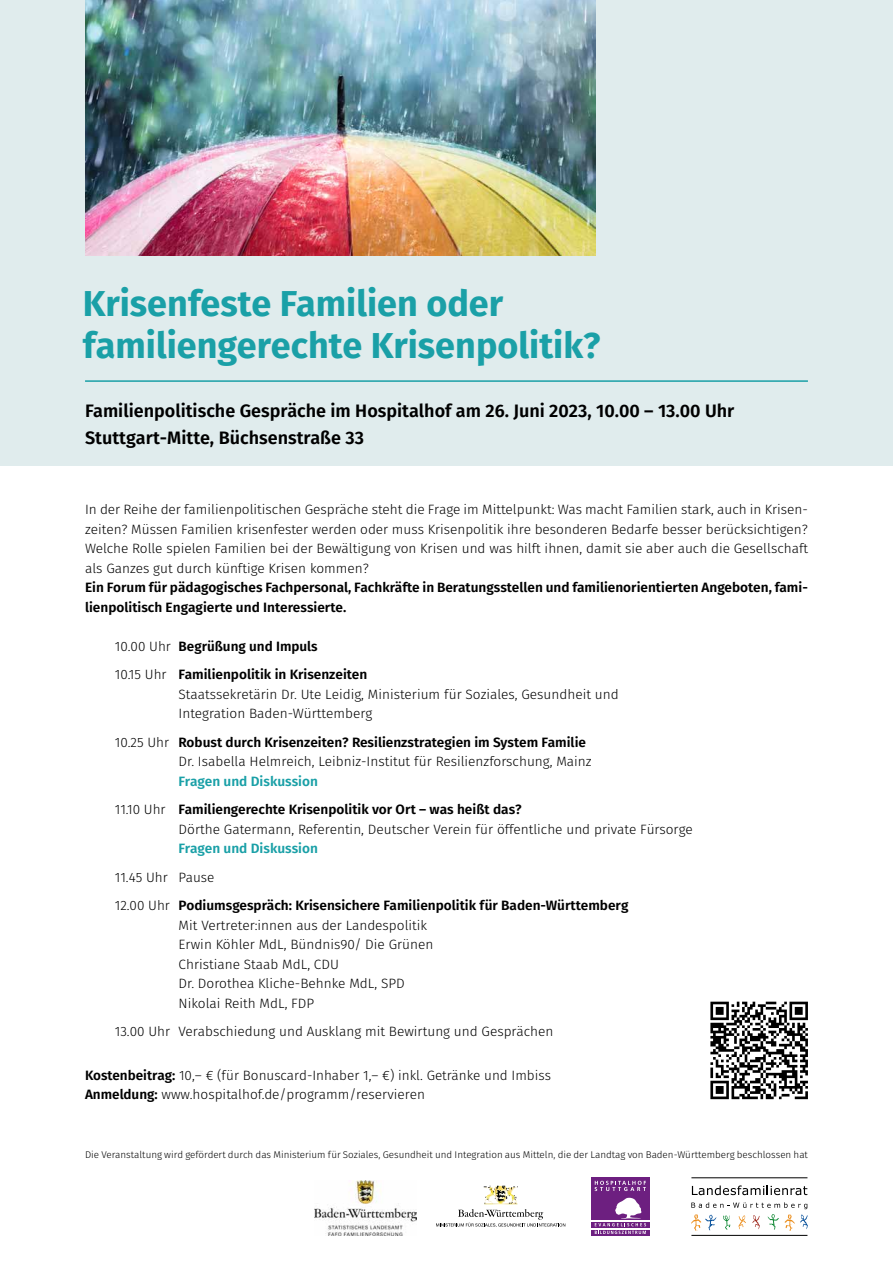
<style>
.page{position:relative;width:893px;height:1263px;background:#fff}
.page>*{position:absolute;margin:0;border:0;box-sizing:border-box;transform-origin:0 0}
.t1{font:700 36px/42px "Fira Sans";color:#1aa0a7}
.t2{font:600 18px/27px "Fira Sans";color:#000}
.t3{font:300 13.5px/19.5px "Fira Sans";color:#000}
.t4{font:600 13.5px/28.5px "Fira Sans";color:#000}
.t5{font:600 13.5px "Fira Sans";color:#1aa0a7}
.t6{font:300 9.75px "Fira Sans";color:#000}
.s1{font-weight:300}
.s2{font-weight:600}
.s3{color:#1aa0a7}
</style>
<div class="page">
<div style="left:0;top:0;width:893px;height:465px;background:#e0eced"></div>
<hr style="left:85px;top:380px;width:723px;height:2px;background:#1aa0a7">
<svg style="left:692px;top:1185px;width:115px;height:10px"></svg>
<svg style="left:691px;top:1202px;width:117px;height:29px"></svg>
<hr style="left:691px;top:1177px;width:116px;height:1px;background:#000">
<hr style="left:691px;top:1235px;width:116px;height:1px;background:#000">
<img style="left:314px;top:1181px;width:102px;height:55px">
<img style="left:85px;top:0;width:510px;height:255px">
<div style="left:591px;top:1177px;width:59px;height:43px;background:#6d1f80"></div>
<svg style="left:591px;top:1222px;width:59px;height:6px"></svg>
<div style="left:591px;top:1229px;width:59px;height:7px;background:#6d1f80"></div>
<svg style="left:595px;top:1198px;width:51px;height:36px"></svg>
<svg style="left:595px;top:1181px;width:51px;height:10px"></svg>
<img style="left:484px;top:1186px;width:34px;height:18px">
<svg style="left:436px;top:1209px;width:129px;height:18px"></svg>
<svg style="left:710px;top:1002px;width:98px;height:97px"></svg>
<h1 class="t1" style="left:83px;top:285px;width:519px">Krisenfeste Familien oder familiengerechte Krisenpolitik?</h1>
<h2 class="t2" style="left:85px;top:398px;width:651px">Familienpolitische Gespräche im Hospitalhof am 26. Juni 2023, 10.00 – 13.00 Uhr<br>Stuttgart-Mitte, Büchsenstraße 33</h2>
<p class="t3" style="left:85px;top:501px;width:724px;text-align:justify">In der Reihe der familienpolitischen Gespräche steht die Frage im Mittelpunkt: Was macht Familien stark, auch in Krisen&shy;zeiten? Müssen Familien krisenfester werden oder muss Krisenpolitik ihre besonderen Bedarfe besser berücksichtigen?<br>Welche Rolle spielen Familien bei der Bewältigung von Krisen und was hilft ihnen, damit sie aber auch die Gesellschaft als Ganzes gut durch künftige Krisen kommen?</p>
<p class="t4" style="left:85px;top:579px;width:724px;line-height:19.5px">Ein Forum für pädagogisches Fachpersonal, Fachkräfte in Beratungsstellen und familienorientierten Angeboten, fami&shy;lienpolitisch Engagierte und Interessierte.</p>
<p class="t4" style="left:115px;top:633px;width:254px"><span class="s1">10.00 Uhr</span> Begrüßung und Impuls<br><span class="s1">10.15 Uhr</span> Familienpolitik in Krisenzeiten</p>
<p class="t3" style="left:179px;top:685px;width:442px">Staatssekretärin Dr. Ute Leidig, Ministerium für Soziales, Gesundheit und<br>Integration Baden-Württemberg</p>
<p class="t3" style="left:179px;top:733px;width:415px;text-indent:-64px">10.25 Uhr <span class="s2">Robust durch Krisenzeiten? Resilienzstrategien im System Familie<br></span>Dr. Isabella Helmreich, Leibniz-Institut für Resilienzforschung, Mainz</p>
<p class="t4" style="left:115px;top:768px;width:408px;text-indent:64px"><span class="s3">Fragen und Diskussion<br></span><span class="s1">11.10 Uhr</span> Familiengerechte Krisenpolitik vor Ort – was heißt das?</p>
<p class="t3" style="left:179px;top:820px;width:516px">Dörthe Gatermann, Referentin, Deutscher Verein für öffentliche und private Fürsorge</p>
<p class="t5" style="left:179px;top:839px;width:141px">Fragen und Diskussion</p>
<p class="t4" style="left:115px;top:864px;width:515px"><span class="s1">11.45 Uhr Pause<br>12.00 Uhr</span> Podiumsgespräch: Krisensichere Familienpolitik für Baden-Württemberg</p>
<p class="t3" style="left:179px;top:916px;width:256px">Mit Vertreter:innen aus der Landespolitik Erwin Köhler MdL, Bündnis90/ Die Grünen Christiane Staab MdL, CDU<br>Dr. Dorothea Kliche-Behnke MdL, SPD Nikolai Reith MdL, FDP</p>
<p class="t3" style="left:115px;top:1023px;width:440px">13.00 Uhr Verabschiedung und Ausklang mit Bewirtung und Gesprächen</p>
<p class="t3" style="left:85px;top:1066px;width:467px"><span class="s2">Kostenbeitrag:</span> 10,– € (für Bonuscard-Inhaber 1,– €) inkl. Getränke und Imbiss<br><span class="s2">Anmeldung:</span> www.hospitalhof.de/programm/reservieren</p>
<p class="t6" style="left:85px;top:1147px;width:724px">Die Veranstaltung wird gefördert durch das Ministerium für Soziales, Gesundheit und Integration aus Mitteln, die der Landtag von Baden-Württemberg beschlossen hat</p>
</div>
